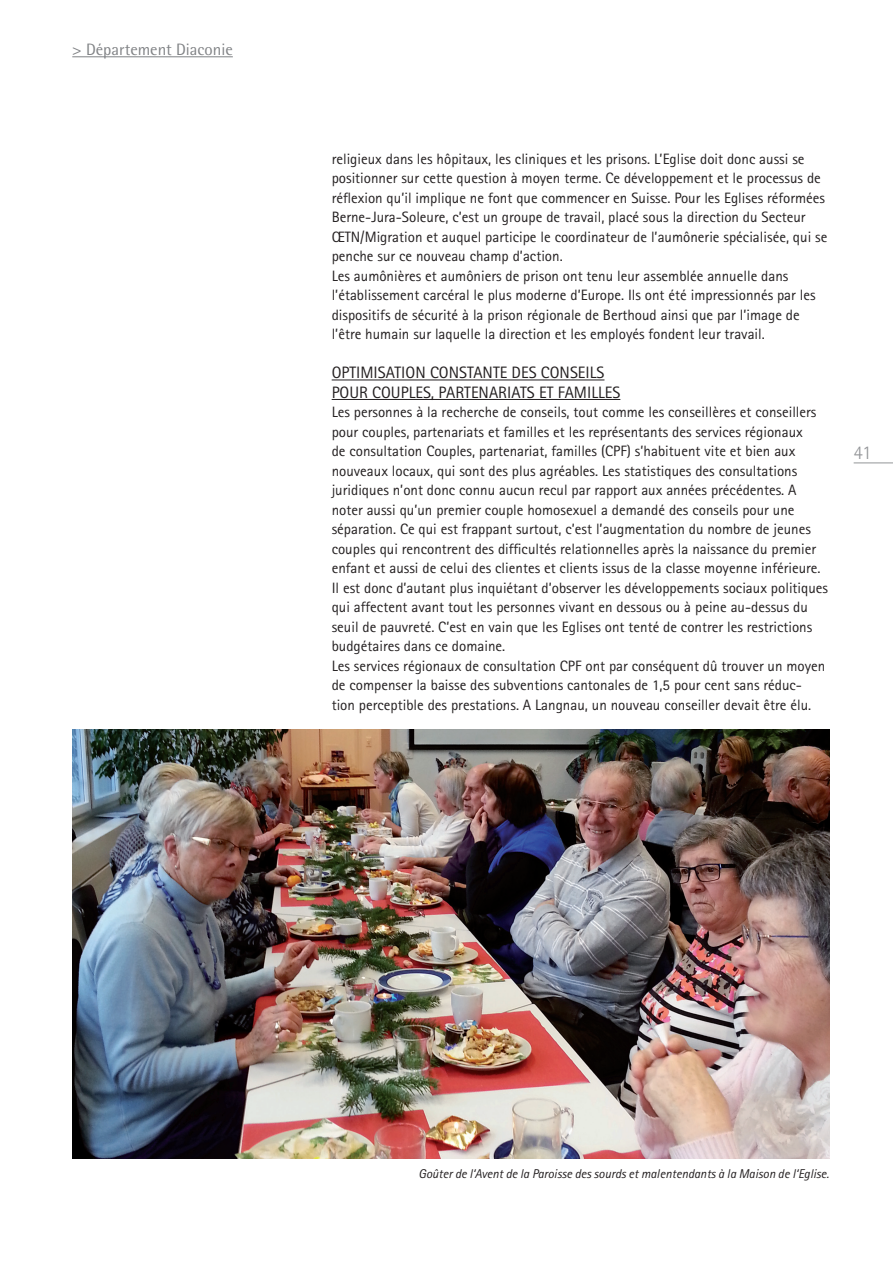
<style>
.page{position:relative;width:893px;height:1263px;background:#fff}
.page>*{position:absolute;margin:0;border:0;box-sizing:border-box;transform-origin:0 0}
.t1{font:300 19.5px "Rotis Sans Serif";color:#939598}
.t2{font:16.5px/19.5px "Rotis Sans Serif";color:#231f20}
.t3{font:16.5px "Rotis Semi Sans";color:#808285}
.t4{font:15px/19.5px "Rotis Sans Serif";color:#231f20}
.t5{font:italic 12.75px "Rotis Sans Serif";color:#231f20}
</style>
<div class="page">
<hr style="left:854px;top:462px;width:39px;height:1px;background:#939598">
<hr style="left:332px;top:380px;width:272px;height:1px;background:#231f20">
<hr style="left:332px;top:399px;width:288px;height:1px;background:#231f20">
<hr style="left:72px;top:56px;width:161px;height:1px;background:#808285">
<img style="left:72px;top:729px;width:757px;height:429px">
<p class="t3" style="left:72px;top:40px;width:162px">&gt; Département Diaconie</p>
<p class="t4" style="left:332px;top:149px;width:497px">religieux dans les hôpitaux, les cliniques et les prisons. L’Eglise doit donc aussi se positionner sur cette question à moyen terme. Ce développement et le processus de réflexion qu’il implique ne font que commencer en Suisse. Pour les Eglises réformées Berne-Jura-Soleure, c’est un groupe de travail, placé sous la direction du Secteur ŒTN/Migration et auquel participe le coordinateur de l’aumônerie spécialisée, qui se penche sur ce nouveau champ d’action.<br>Les aumônières et aumôniers de prison ont tenu leur assemblée annuelle dans l’établissement carcéral le plus moderne d’Europe. Ils ont été impressionnés par les dispositifs de sécurité à la prison régionale de Berthoud ainsi que par l’image de l’être humain sur laquelle la direction et les employés fondent leur travail.</p>
<p class="t2" style="left:332px;top:363px;width:290px">OPTIMISATION CONSTANTE DES CONSEILS<br>POUR COUPLES, PARTENARIATS ET FAMILLES</p>
<p class="t4" style="left:332px;top:402px;width:498px">Les personnes à la recherche de conseils, tout comme les conseillères et conseillers pour couples, partenariats et familles et les représentants des services régionaux<br>de consultation Couples, partenariat, familles (CPF) s’habituent vite et bien aux nouveaux locaux, qui sont des plus agréables. Les statistiques des consultations juridiques n’ont donc connu aucun recul par rapport aux années précédentes. A noter aussi qu’un premier couple homosexuel a demandé des conseils pour une séparation. Ce qui est frappant surtout, c’est l’augmentation du nombre de jeunes couples qui rencontrent des difficultés relationnelles après la naissance du premier enfant et aussi de celui des clientes et clients issus de la classe moyenne inférieure.<br>Il est donc d’autant plus inquiétant d’observer les développements sociaux politiques qui affectent avant tout les personnes vivant en dessous ou à peine au-dessus du seuil de pauvreté. C’est en vain que les Eglises ont tenté de contrer les restrictions budgétaires dans ce domaine.<br>Les services régionaux de consultation CPF ont par conséquent dû trouver un moyen de compenser la baisse des subventions cantonales de 1,5 pour cent sans réduc&shy;tion perceptible des prestations. A Langnau, un nouveau conseiller devait être élu.</p>
<h1 class="t1" style="left:854px;top:441px;width:20px">41</h1>
<p class="t5" style="left:418px;top:1166px;width:412px">Goûter de l‘Avent de la Paroisse des sourds et malentendants à la Maison de l‘Eglise.</p>
</div>
